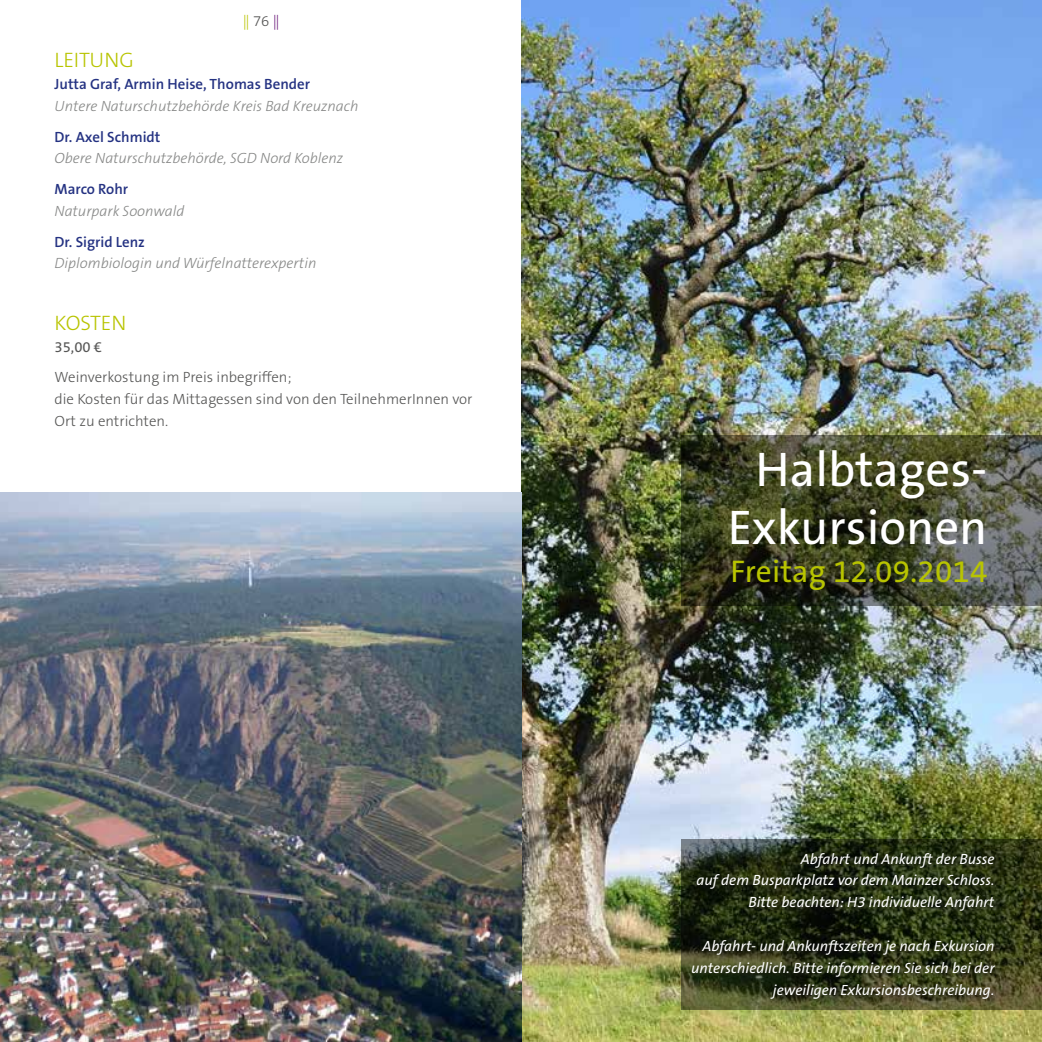
<style>
.page{position:relative;width:1042px;height:1042px;background:#fff}
.page>*{position:absolute;margin:0;border:0;box-sizing:border-box;transform-origin:0 0}
.t1{font:49px/58.8px "The Sans B5 Plain";color:#fff;text-align:center}
.t2{font:31.5px "The Sans B5 Plain";letter-spacing:.005em;color:#b8c400}
.t3{font:300 21px "The Sans B3";letter-spacing:-.01em;color:#b8c400}
.t4{font:italic 14.88px/21.9px "The Sans B5 Plain";color:#fff;text-align:right}
.t5{font:italic 300 14.88px "The Sans B3";color:#868786}
.t6{font:300 14.88px/21.9px "The Sans B3";color:#565655}
.t7{font:600 14.88px "The Sans B6";color:#243282}
.t8{font:300 14.88px "The Sans B3";color:#b8c400}
.t9{font:14.88px "The Sans B5 Plain";color:#565655}
.s1{color:#565655}
.s2{color:#6d1e7d}
</style>
<div class="page">
<img style="left:521px;top:0;width:521px;height:1042px">
<svg style="left:681px;top:435px;width:361px;height:171px;background:#444830"></svg>
<img style="left:0;top:492px;width:521px;height:550px">
<svg style="left:681px;top:839px;width:361px;height:170px;background:#3b4124"></svg>
<div style="left:690px;top:851px;width:313px;height:156px;background:#181716;opacity:.75"></div>
<p class="t8" style="left:243px;top:13px;width:39px">|| <span class="s1">76</span> <span class="s2">||</span></p>
<h3 class="t3" style="left:55px;top:49px;width:21px">Leitung</h3>
<p class="t7" style="left:55px;top:76px;width:257px">Jutta Graf, Armin Heise, Thomas Bender</p>
<p class="t5" style="left:55px;top:98px;width:305px">Untere Naturschutzbehörde Kreis Bad Kreuznach</p>
<p class="t7" style="left:55px;top:129px;width:107px">Dr. Axel Schmidt</p>
<p class="t5" style="left:55px;top:151px;width:290px">Obere Naturschutzbehörde, SGD Nord Koblenz</p>
<p class="t7" style="left:55px;top:181px;width:75px">Marco Rohr</p>
<p class="t5" style="left:55px;top:203px;width:131px">Naturpark Soonwald</p>
<p class="t7" style="left:55px;top:234px;width:92px">Dr. Sigrid Lenz</p>
<p class="t5" style="left:55px;top:256px;width:263px">Diplombiologin und Würfelnatterexpertin</p>
<h3 class="t3" style="left:55px;top:312px;width:73px">KOSTEN</h3>
<p class="t9" style="left:55px;top:339px;width:49px">35,00 €</p>
<p class="t6" style="left:55px;top:367px;width:419px">Weinverkostung im Preis inbegriffen;<br>die Kosten für das Mittagessen sind von den TeilnehmerInnen vor<br>Ort zu entrichten.</p>
<h1 class="t1" style="left:728px;top:441px;width:261px">Halbtages-<br>Exkursionen</h1>
<h2 class="t2" style="left:730px;top:555px;width:258px">Freitag 12.09.2014</h2>
<p class="t4" style="left:696px;top:848px;width:299px">Abfahrt und Ankunft der Busse<br>auf dem Busparkplatz vor dem Mainzer Schloss.<br>Bitte beachten: H3 individuelle Anfahrt</p>
<p class="t4" style="left:691px;top:935px;width:305px">Abfahrt- und Ankunftszeiten je nach Exkursion unterschiedlich. Bitte informieren Sie sich bei der jeweiligen Exkursionsbeschreibung.</p>
</div>
